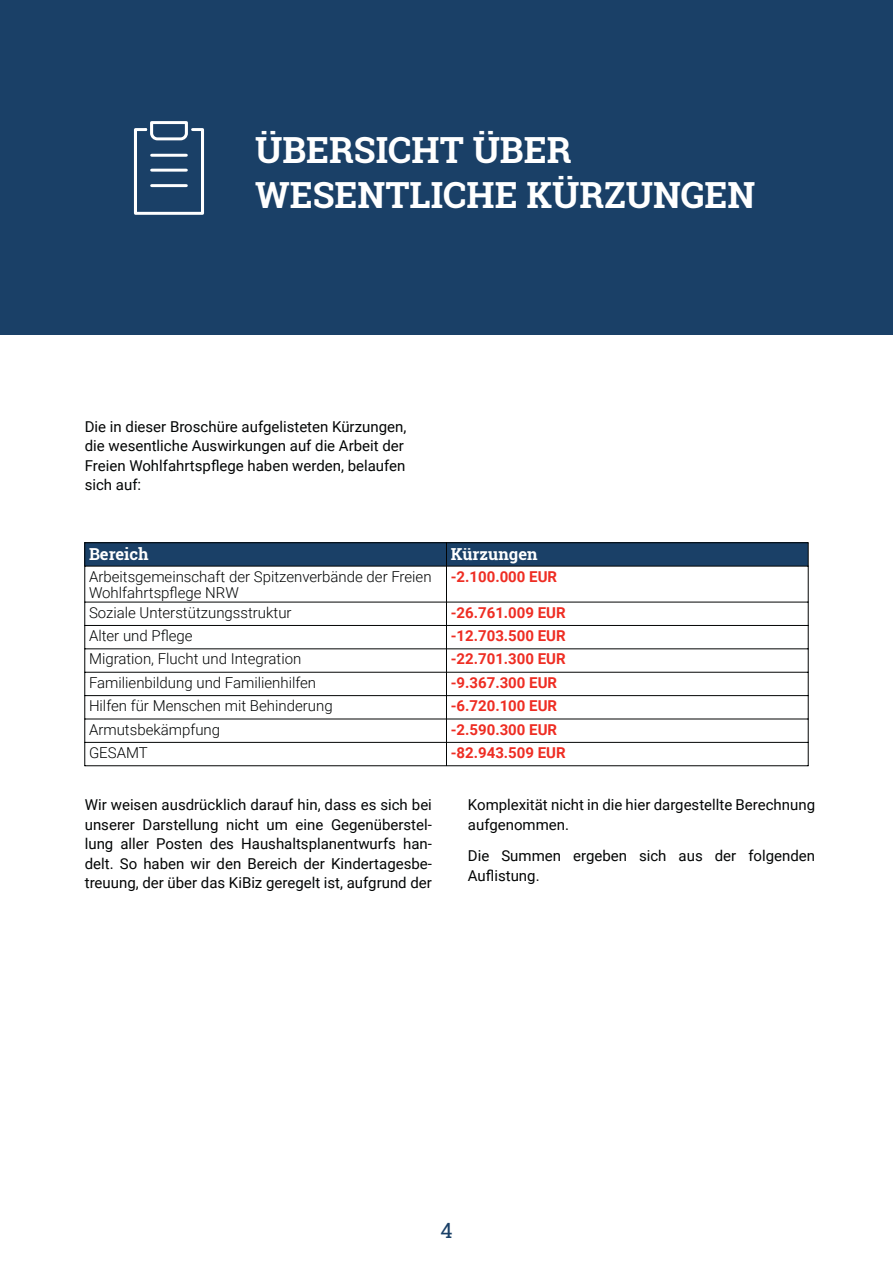
<style>
.page{position:relative;width:893px;height:1263px;background:#fff}
.page>*{position:absolute;margin:0;border:0;box-sizing:border-box;transform-origin:0 0}
.t1{font:700 36px/45px "Roboto Slab";color:#fff}
.t2{font:21px "Roboto Slab";color:#1a4067}
.t3{font:700 16.5px "Roboto Slab";color:#fff}
.t4{font:15px/19.5px "Roboto";color:#030505}
.t5{font:300 15px/16.2px "Roboto";color:#030505}
.t6{font:700 15px "Roboto";color:#ee2d23}
</style>
<div class="page">
<div style="left:0;top:0;width:893px;height:335px;background:#1a4067"></div>
<svg style="left:133px;top:121px;width:71px;height:94px"></svg>
<hr style="left:152px;top:154px;width:34px;height:3px;background:#fff">
<hr style="left:152px;top:169px;width:34px;height:3px;background:#fff">
<hr style="left:152px;top:184px;width:34px;height:3px;background:#fff">
<div style="left:85px;top:543px;width:723px;height:23px;background:#1a4067"></div>
<hr style="left:84px;top:542px;width:1px;height:224px;background:#030505">
<hr style="left:808px;top:542px;width:1px;height:224px;background:#030505">
<hr style="left:446px;top:543px;width:1px;height:223px;background:#030505">
<hr style="left:85px;top:542px;width:723px;height:1px;background:#030505">
<hr style="left:85px;top:566px;width:723px;height:1px;background:#030505">
<hr style="left:85px;top:602px;width:723px;height:1px;background:#030505">
<hr style="left:85px;top:625px;width:723px;height:1px;background:#030505">
<hr style="left:85px;top:648px;width:723px;height:1px;background:#030505">
<hr style="left:85px;top:672px;width:723px;height:1px;background:#030505">
<hr style="left:85px;top:695px;width:723px;height:1px;background:#030505">
<hr style="left:85px;top:719px;width:723px;height:1px;background:#030505">
<hr style="left:85px;top:742px;width:723px;height:1px;background:#030505">
<hr style="left:85px;top:765px;width:723px;height:1px;background:#030505">
<h1 class="t1" style="left:255px;top:127px;width:502px">ÜBERSICHT ÜBER<br>WESENTLICHE KÜRZUNGEN</h1>
<p class="t4" style="left:85px;top:418px;width:323px">Die in dieser Broschüre aufgelisteten Kürzungen, die wesentliche Auswirkungen auf die Arbeit der Freien Wohlfahrtspflege haben werden, belaufen sich auf:</p>
<p class="t3" style="left:89px;top:542px;width:61px">Bereich</p>
<p class="t3" style="left:451px;top:542px;width:88px">Kürzungen</p>
<p class="t5" style="left:89px;top:570px;width:344px">Arbeitsgemeinschaft der Spitzenverbände der Freien<br>Wohlfahrtspflege NRW</p>
<p class="t6" style="left:451px;top:570px;width:108px">-2.100.000 EUR</p>
<p class="t5" style="left:89px;top:606px;width:204px">Soziale Unterstützungsstruktur</p>
<p class="t6" style="left:451px;top:606px;width:116px">-26.761.009 EUR</p>
<p class="t5" style="left:89px;top:629px;width:105px">Alter und Pflege</p>
<p class="t6" style="left:451px;top:630px;width:116px">-12.703.500 EUR</p>
<p class="t5" style="left:89px;top:652px;width:214px">Migration, Flucht und Integration</p>
<p class="t6" style="left:451px;top:653px;width:116px">-22.701.300 EUR</p>
<p class="t5" style="left:89px;top:676px;width:229px">Familienbildung und Familienhilfen</p>
<p class="t6" style="left:451px;top:676px;width:108px">-9.367.300 EUR</p>
<p class="t5" style="left:89px;top:699px;width:245px">Hilfen für Menschen mit Behinderung</p>
<p class="t6" style="left:451px;top:700px;width:108px">-6.720.100 EUR</p>
<p class="t5" style="left:89px;top:723px;width:133px">Armutsbekämpfung</p>
<p class="t6" style="left:451px;top:723px;width:108px">-2.590.300 EUR</p>
<p class="t5" style="left:89px;top:746px;width:60px">GESAMT</p>
<p class="t6" style="left:451px;top:747px;width:116px">-82.943.509 EUR</p>
<p class="t4" style="left:85px;top:796px;width:349px;text-align:justify">Wir weisen ausdrücklich darauf hin, dass es sich bei unserer Darstellung nicht um eine Gegenüberstel‐ lung aller Posten des Haushaltsplanentwurfs han‐ delt. So haben wir den Bereich der Kindertagesbe‐ treuung, der über das KiBiz geregelt ist, aufgrund der</p>
<p class="t4" style="left:468px;top:796px;width:349px">Komplexität nicht in die hier dargestellte Berechnung aufgenommen.</p>
<p class="t4" style="left:468px;top:847px;width:349px">Die Summen ergeben sich aus der folgenden<br>Auflistung.</p>
<h2 class="t2" style="left:440px;top:1216px;width:14px">4</h2>
</div>
